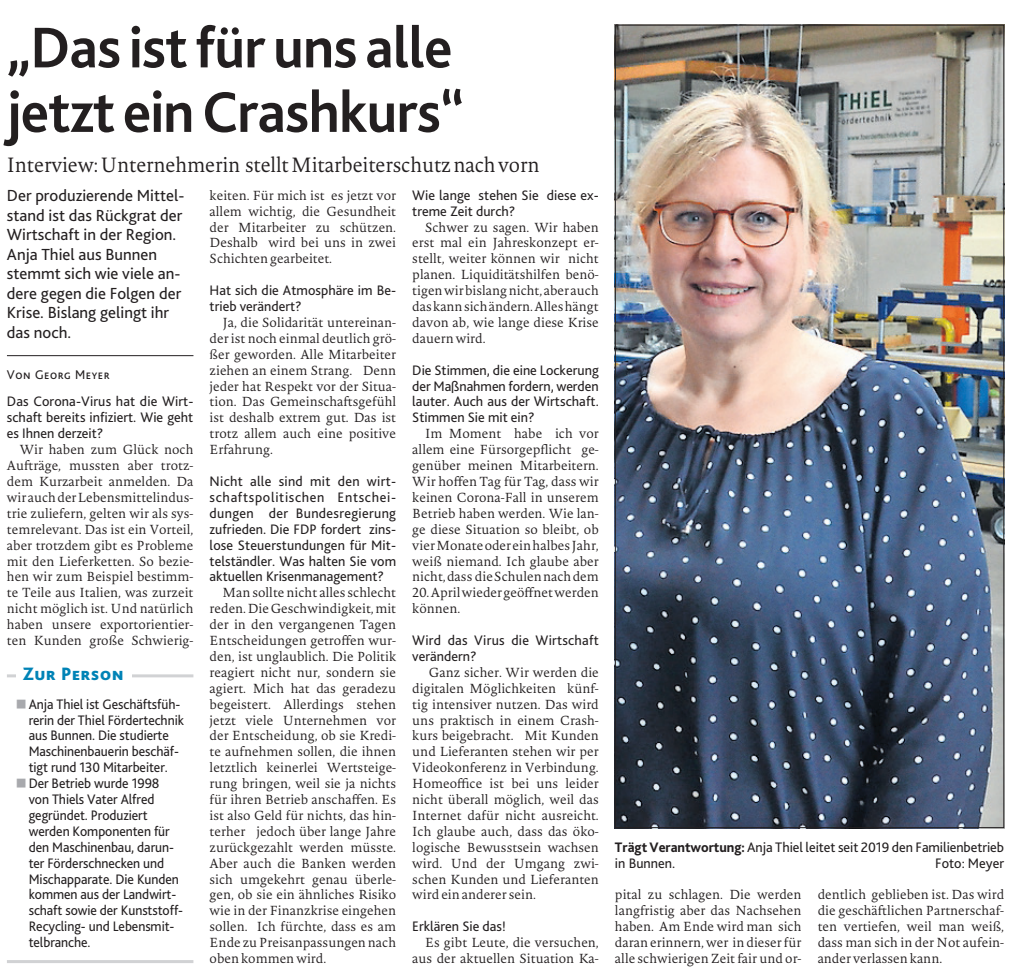
<style>
.page{position:relative;width:1020px;height:977px;background:#fff}
.page>*{position:absolute;margin:0;border:0;box-sizing:border-box;transform-origin:0 0}
.t1{font:700 60px/64.5px "Bliss 2";letter-spacing:-.015em;color:#231f20;scale:.96 1}
.t2{font:300 20.25px "Novel Pro";letter-spacing:-.01em;color:#231f20;scale:.95 1}
._0005_Rubrikenkopf_H{font:800 18.75px "Bliss Caps";letter-spacing:.05em;color:#0083b6}
._0003_Vorspann_Bliss{font:16.8px/19.5px "Bliss 2";color:#231f20}
._0003_Bildtext_9_6pt{font:14.4px/15.9px "Bliss 2";color:#231f20}
._0005_9_6_Fakten_Bli{font:14.4px/15.9px "Bliss 2";letter-spacing:-.005em;color:#231f20;scale:.95 1}
._0001_Autorenzeile{font:13.2px "Bliss Caps";letter-spacing:.045em;color:#231f20}
._0001_Grundtext_mit{font:300 12.9px/15.9px "Novel Pro";color:#231f20;text-align:justify}
.s1{color:#a8a9ad}
.s2{font-weight:800}
</style>
<div class="page">
<hr style="left:7px;top:355px;width:186px;height:1px;background:#231f20">
<img style="left:617px;top:27px;width:384px;height:799px">
<hr style="left:7px;top:674px;width:186px;height:3px;background:#d1d2d4">
<hr style="left:7px;top:960px;width:186px;height:3px;background:#d1d2d4">
<div style="left:16px;top:660px;width:116px;height:32px;background:#fff"></div>
<h1 class="t1" style="left:7px;top:15px;width:477px">„Das ist für uns alle jetzt ein Crashkurs“</h1>
<h2 class="t2" style="left:7px;top:150px;width:562px">Interview: Unternehmerin stellt Mitarbeiterschutz nach vorn</h2>
<p class="_0003_Vorspann_Bliss" style="left:7px;top:186px;width:179px">Der produzierende Mittel&shy;stand ist das Rückgrat der<br>Wirtschaft in der Region.<br>Anja Thiel aus Bunnen stemmt sich wie viele an&shy;dere gegen die Folgen der<br>Krise. Bislang gelingt ihr das noch.</p>
<p class="_0001_Autorenzeile" style="left:7px;top:368px;width:104px">Von Georg Meyer</p>
<p class="_0003_Bildtext_9_6pt" style="left:7px;top:394px;width:188px;text-align:justify">Das Corona-Virus hat die Wirt&shy;schaft bereits infiziert. Wie geht es Ihnen derzeit?</p>
<p class="_0001_Grundtext_mit" style="left:7px;top:441px;width:188px;text-indent:13px">Wir haben zum Glück noch Aufträge, mussten aber trotz&shy;dem Kurzarbeit anmelden. Da wir auch der Lebensmittelindus&shy;trie zuliefern, gelten wir als sys&shy;temrelevant. Das ist ein Vorteil, aber trotzdem gibt es Probleme mit den Lieferketten. So bezie&shy;hen wir zum Beispiel bestimm&shy;te Teile aus Italien, was zurzeit nicht möglich ist. Und natürlich haben unsere exportorientier&shy;ten Kunden große Schwierig-</p>
<p class="_0005_Rubrikenkopf_H" style="left:23px;top:664px;width:102px">Zur Person</p>
<p class="_0005_9_6_Fakten_Bli" style="left:29px;top:696px;width:165px;text-indent:-12px"><span class="s1">■</span> Anja Thiel ist Geschäftsfüh&shy;rerin der Thiel Fördertechnik aus Bunnen. Die studierte<br>Maschinenbauerin beschäf&shy;tigt rund 130 Mitarbeiter.</p>
<p class="_0005_9_6_Fakten_Bli" style="left:29px;top:775px;width:164px;text-indent:-12px"><span class="s1">■</span> Der Betrieb wurde 1998 von Thiels Vater Alfred gegründet. Produziert werden Komponenten für den Maschinenbau, darun&shy;ter Förderschnecken und<br>Mischapparate. Die Kunden kommen aus der Landwirt&shy;schaft sowie der Kunststoff-<br>Recycling- und Lebensmit&shy;telbranche.</p>
<p class="_0001_Grundtext_mit" style="left:209px;top:187px;width:188px">keiten. Für mich ist es jetzt vor allem wichtig, die Gesundheit der Mitarbeiter zu schützen.<br>Deshalb wird bei uns in zwei Schichten gearbeitet.</p>
<p class="_0003_Bildtext_9_6pt" style="left:209px;top:282px;width:188px">Hat sich die Atmosphäre im Be&shy;trieb verändert?</p>
<p class="_0001_Grundtext_mit" style="left:209px;top:314px;width:188px;text-indent:13px">Ja, die Solidarität untereinan&shy;der ist noch einmal deutlich grö&shy;ßer geworden. Alle Mitarbeiter ziehen an einem Strang. Denn jeder hat Respekt vor der Situa&shy;tion. Das Gemeinschaftsgefühl ist deshalb extrem gut. Das ist trotz allem auch eine positive Erfahrung.</p>
<p class="_0003_Bildtext_9_6pt" style="left:209px;top:473px;width:188px;text-align:justify">Nicht alle sind mit den wirt&shy;schaftspolitischen Entschei&shy;dungen der Bundesregierung zufrieden. Die FDP fordert zins&shy;lose Steuerstundungen für Mit&shy;telständler. Was halten Sie vom aktuellen Krisenmanagement?</p>
<p class="_0001_Grundtext_mit" style="left:209px;top:584px;width:188px;text-indent:13px">Man sollte nicht alles schlecht reden. Die Geschwindigkeit, mit der in den vergangenen Tagen Entscheidungen getroffen wur&shy;den, ist unglaublich. Die Politik reagiert nicht nur, sondern sie agiert. Mich hat das geradezu begeistert. Allerdings stehen jetzt viele Unternehmen vor der Entscheidung, ob sie Kredi&shy;te aufnehmen sollen, die ihnen letztlich keinerlei Wertsteige&shy;rung bringen, weil sie ja nichts für ihren Betrieb anschaffen. Es ist also Geld für nichts, das hin&shy;terher jedoch über lange Jahre zurückgezahlt werden müsste.<br>Aber auch die Banken werden sich umgekehrt genau überle&shy;gen, ob sie ein ähnliches Risiko wie in der Finanzkrise eingehen sollen. Ich fürchte, dass es am Ende zu Preisanpassungen nach oben kommen wird.</p>
<p class="_0003_Bildtext_9_6pt" style="left:412px;top:187px;width:188px">Wie lange stehen Sie diese ex&shy;treme Zeit durch?</p>
<p class="_0001_Grundtext_mit" style="left:412px;top:218px;width:188px;text-indent:13px">Schwer zu sagen. Wir haben erst mal ein Jahreskonzept er&shy;stellt, weiter können wir nicht planen. Liquiditätshilfen benö&shy;tigen wir bislang nicht, aber auch das kann sich ändern. Alles hängt davon ab, wie lange diese Krise dauern wird.</p>
<p class="_0003_Bildtext_9_6pt" style="left:412px;top:362px;width:188px;text-align:justify">Die Stimmen, die eine Lockerung der Maßnahmen fordern, werden lauter. Auch aus der Wirtschaft.<br>Stimmen Sie mit ein?</p>
<p class="_0001_Grundtext_mit" style="left:412px;top:425px;width:188px;text-indent:13px">Im Moment habe ich vor allem eine Fürsorgepflicht ge&shy;genüber meinen Mitarbeitern.<br>Wir hoffen Tag für Tag, dass wir keinen Corona-Fall in unserem Betrieb haben werden. Wie lan&shy;ge diese Situation so bleibt, ob vier Monate oder ein halbes Jahr, weiß niemand. Ich glaube aber nicht, dass die Schulen nach dem</p>
<p class="_0001_Grundtext_mit" style="left:412px;top:584px;width:188px">20. April wieder geöffnet werden können.</p>
<p class="_0003_Bildtext_9_6pt" style="left:412px;top:632px;width:188px">Wird das Virus die Wirtschaft verändern?</p>
<p class="_0001_Grundtext_mit" style="left:412px;top:664px;width:188px;text-indent:17px">Ganz sicher. Wir werden die digitalen Möglichkeiten künf&shy;tig intensiver nutzen. Das wird uns praktisch in einem Crash&shy;kurs beigebracht. Mit Kunden und Lieferanten stehen wir per Videokonferenz in Verbindung.<br>Homeoffice ist bei uns leider nicht überall möglich, weil das Internet dafür nicht ausreicht.<br>Ich glaube auch, dass das öko&shy;logische Bewusstsein wachsen wird. Und der Umgang zwi&shy;schen Kunden und Lieferanten wird ein anderer sein.</p>
<p class="_0003_Bildtext_9_6pt" style="left:412px;top:918px;width:95px">Erklären Sie das!</p>
<p class="_0001_Grundtext_mit" style="left:412px;top:934px;width:188px;text-align:right">Es gibt Leute, die versuchen, aus der aktuellen Situation Ka-</p>
<p class="_0003_Bildtext_9_6pt" style="left:615px;top:839px;width:390px"><span class="s2">Trägt Verantwortung:</span> Anja Thiel leitet seit 2019 den Familienbetrieb in Bunnen.</p>
<p class="_0003_Bildtext_9_6pt" style="left:935px;top:855px;width:70px">Foto: Meyer</p>
<p class="_0001_Grundtext_mit" style="left:615px;top:886px;width:188px">pital zu schlagen. Die werden langfristig aber das Nachsehen haben. Am Ende wird man sich daran erinnern, wer in dieser für alle schwierigen Zeit fair und or-</p>
<p class="_0001_Grundtext_mit" style="left:817px;top:886px;width:188px">dentlich geblieben ist. Das wird die geschäftlichen Partnerschaf&shy;ten vertiefen, weil man weiß, dass man sich in der Not aufein&shy;ander verlassen kann.</p>
</div>
